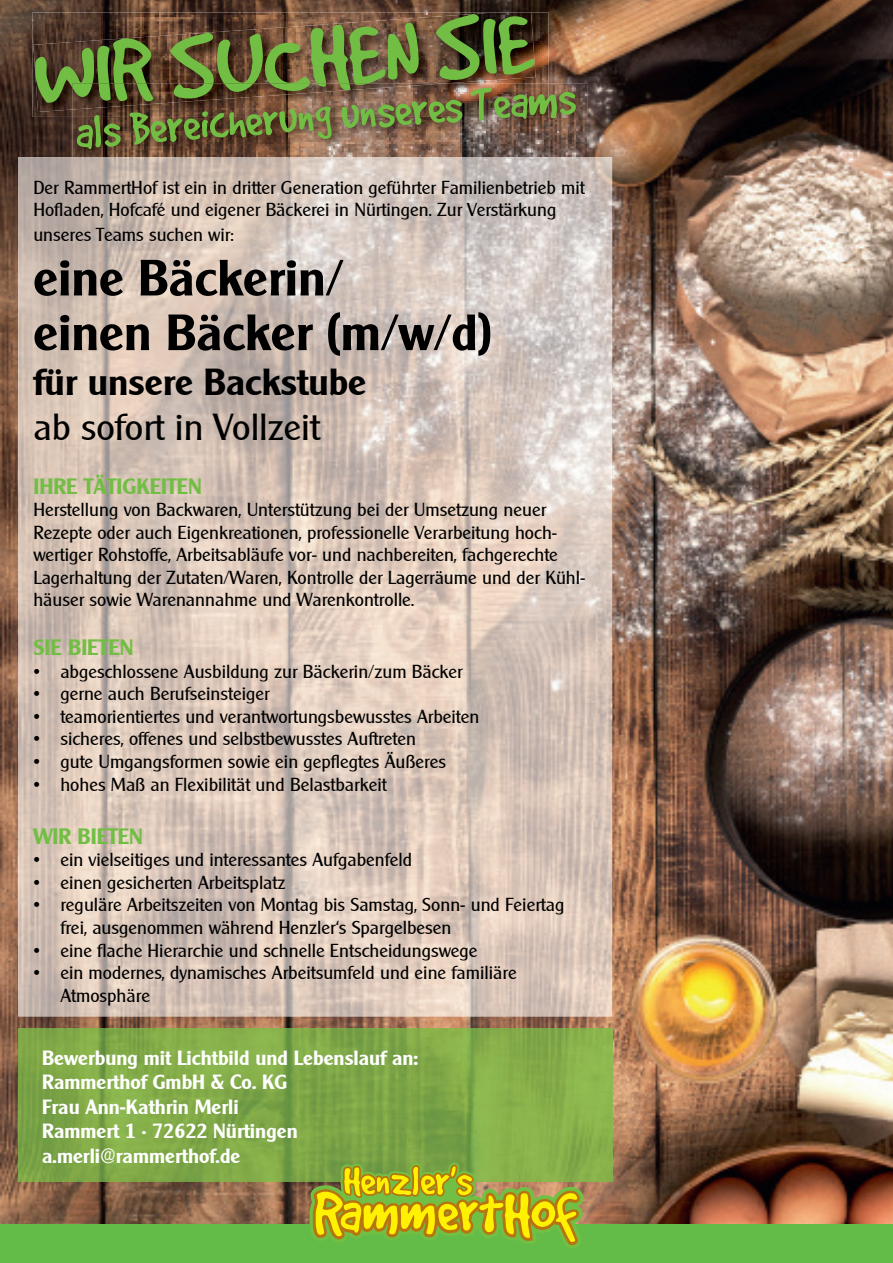
<style>
.page{position:relative;width:893px;height:1263px;background:#fff}
.page>*{position:absolute;margin:0;border:0;box-sizing:border-box;transform-origin:0 0}
.t1{font:100.65px "Good Dog";color:#72be45}
.t2{font:700 51.15px/54.6px "Clearly Gothic";color:#000}
.t3{font:50.4px "Good Dog";color:#72be45}
.t4{font:700 37.5px "Clearly Gothic";color:#000}
.t5{font:37.5px "Clearly Gothic";color:#000}
.t6{font:700 22.2px "Clearly Gothic";color:#72be45}
.t7{font:700 20.55px/24.6px "Clearly Gothic";color:#fff}
.t8{font:18.75px/22.5px "Clearly Gothic";color:#000}
</style>
<div class="page">
<img style="left:0;top:0;width:893px;height:1225px">
<img style="left:18px;top:157px;width:594px;height:859px">
<img style="left:18px;top:1028px;width:594px;height:153px">
<img style="left:32px;top:13px;width:517px;height:104px">
<img style="left:33px;top:13px;width:503px;height:99px">
<img style="left:72px;top:83px;width:515px;height:77px">
<img style="left:72px;top:83px;width:477px;height:34px">
<img style="left:72px;top:83px;width:376px;height:27px">
<div style="left:0;top:1225px;width:893px;height:38px;background:#63bc48"></div>
<svg style="left:309px;top:1162px;width:274px;height:86px"></svg>
<h1 class="t1" style="left:30px;top:25px;width:502px;rotate:-4deg">WIR SUCHEN SIE</h1>
<h3 class="t3" style="left:73px;top:107px;width:503px;rotate:-4deg">als Bereicherung unseres Teams</h3>
<p class="t8" style="left:33px;top:176px;width:553px">Der RammertHof ist ein in dritter Generation geführter Familienbetrieb mit<br>Hofladen, Hofcafé und eigener Bäckerei in Nürtingen. Zur Verstärkung</p>
<p class="t8" style="left:33px;top:223px;width:202px">unseres Teams suchen wir:</p>
<h2 class="t2" style="left:33px;top:251px;width:460px">eine Bäckerin/<br>einen Bäcker (m/w/d)</h2>
<h3 class="t4" style="left:33px;top:362px;width:334px">für unsere Backstube</h3>
<h3 class="t5" style="left:33px;top:405px;width:288px">ab sofort in Vollzeit</h3>
<p class="t6" style="left:33px;top:474px;width:170px">IHRE TÄTIGKEITEN</p>
<p class="t8" style="left:33px;top:498px;width:554px">Herstellung von Backwaren, Unterstützung bei der Umsetzung neuer Rezepte oder auch Eigenkreationen, professionelle Verarbeitung hoch&shy;wertiger Rohstoffe, Arbeitsabläufe vor- und nachbereiten, fachgerechte Lagerhaltung der Zutaten/Waren, Kontrolle der Lagerräume und der Kühl&shy;häuser sowie Warenannahme und Warenkontrolle.</p>
<p class="t6" style="left:33px;top:635px;width:102px">SIE BIETEN</p>
<p class="t8" style="left:33px;top:660px;width:431px">• abgeschlossene Ausbildung zur Bäckerin/zum Bäcker</p>
<p class="t8" style="left:33px;top:683px;width:238px">• gerne auch Berufseinsteiger</p>
<p class="t8" style="left:33px;top:705px;width:448px">• teamorientiertes und verantwortungsbewusstes Arbeiten</p>
<p class="t8" style="left:33px;top:728px;width:384px">• sicheres, offenes und selbstbewusstes Auftreten</p>
<p class="t8" style="left:33px;top:750px;width:414px">• gute Umgangsformen sowie ein gepflegtes Äußeres</p>
<p class="t8" style="left:33px;top:773px;width:355px">• hohes Maß an Flexibilität und Belastbarkeit</p>
<p class="t6" style="left:33px;top:824px;width:111px">WIR BIETEN</p>
<p class="t8" style="left:33px;top:849px;width:380px">• ein vielseitiges und interessantes Aufgabenfeld</p>
<p class="t8" style="left:33px;top:871px;width:254px">• einen gesicherten Arbeitsplatz</p>
<p class="t8" style="left:60px;top:894px;width:506px;text-indent:-27px">• reguläre Arbeitszeiten von Montag bis Samstag, Sonn- und Feiertag frei, ausgenommen während Henzler‘s Spargelbesen</p>
<p class="t8" style="left:33px;top:939px;width:446px">• eine flache Hierarchie und schnelle Entscheidungswege</p>
<p class="t8" style="left:60px;top:961px;width:458px;text-indent:-27px">• ein modernes, dynamisches Arbeitsumfeld und eine familiäre<br>Atmosphäre</p>
<p class="t7" style="left:42px;top:1046px;width:378px">Bewerbung mit Lichtbild und Lebenslauf an:<br>Rammerthof GmbH &amp; Co. KG<br>Frau Ann-Kathrin Merli<br>Rammert 1 · 72622 Nürtingen a.merli@rammerthof.de</p>
</div>
